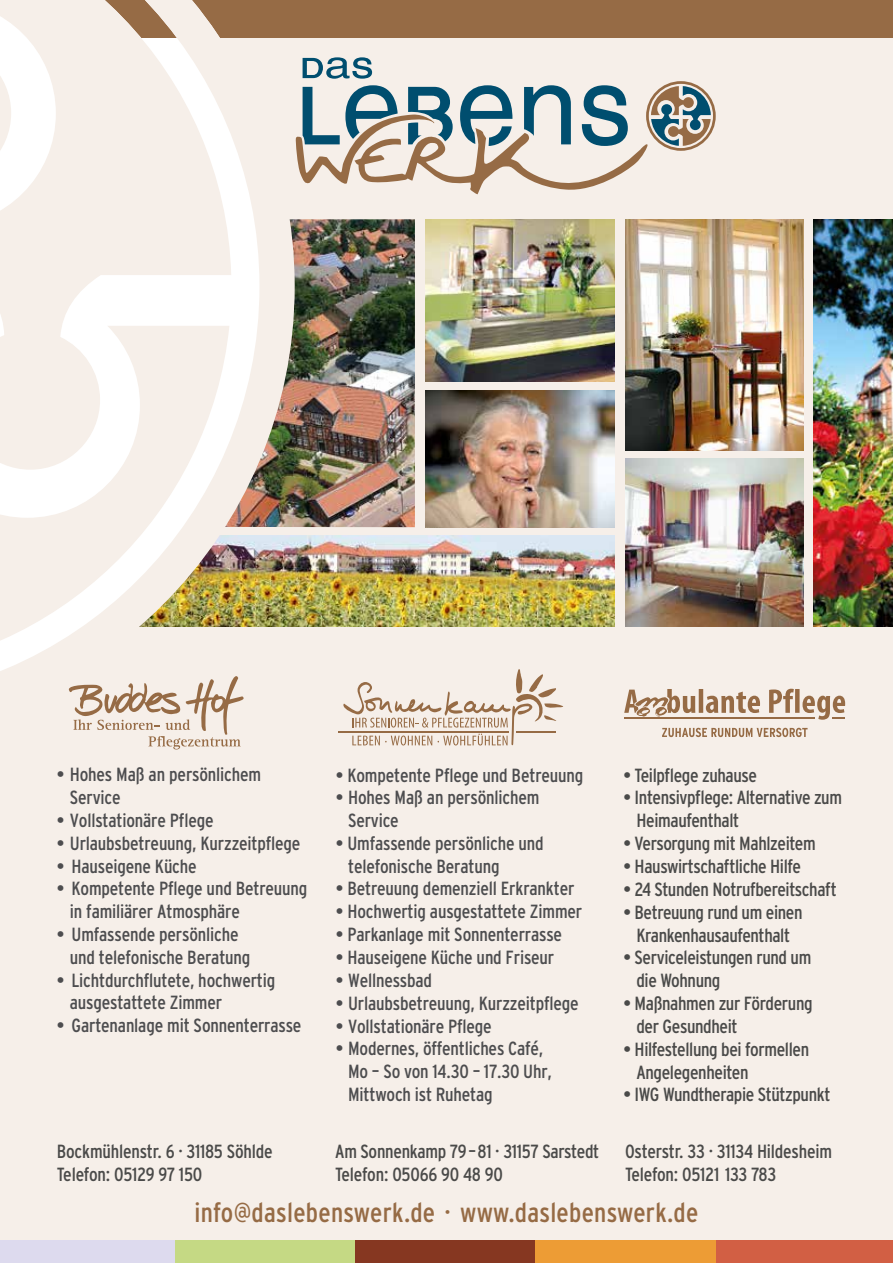
<style>
.page{position:relative;width:893px;height:1263px;background:#f6efe9}
.page>*{position:absolute;margin:0;border:0;box-sizing:border-box;transform-origin:0 0}
.t1{font:condensed 27.3px "Interstate";letter-spacing:.01em;color:#966b45}
.t2{font:condensed 19.05px/22.6px "Interstate";letter-spacing:-.01em;color:#4d4d4f}
.t3{font:condensed 19.05px/22.8px "Interstate";letter-spacing:-.02em;color:#4a4a49}
.t4{font:19.05px/22.8px "Interstate Condensed";letter-spacing:-.01em;color:#4d4d4f}
.s1{font-family:"Interstate";font-stretch:condensed}
</style>
<div class="page">
<img style="left:295px;top:219px;width:120px;height:308px">
<img style="left:425px;top:390px;width:190px;height:137px">
<img style="left:295px;top:536px;width:320px;height:90px">
<img style="left:625px;top:459px;width:178px;height:167px">
<img style="left:425px;top:219px;width:190px;height:163px">
<img style="left:813px;top:219px;width:80px;height:407px">
<img style="left:625px;top:219px;width:178px;height:231px">
<div style="left:66px;top:0;width:827px;height:37px;background:#966b45"></div>
<svg style="left:148px;top:737px;width:93px;height:12px"></svg>
<svg style="left:343px;top:669px;width:220px;height:76px"></svg>
<hr style="left:338px;top:731px;width:170px;height:1px;background:#966b45">
<hr style="left:517px;top:731px;width:39px;height:1px;background:#966b45">
<svg style="left:295px;top:57px;width:421px;height:138px"></svg>
<div style="left:174px;top:1241px;width:181px;height:22px;background:#c5d984"></div>
<div style="left:355px;top:1241px;width:181px;height:22px;background:#863721"></div>
<div style="left:0;top:1241px;width:174px;height:22px;background:#dddaee"></div>
<div style="left:536px;top:1241px;width:180px;height:22px;background:#ed9c35"></div>
<div style="left:716px;top:1241px;width:177px;height:22px;background:#d25f44"></div>
<svg style="left:624px;top:689px;width:221px;height:31px"></svg>
<svg style="left:662px;top:728px;width:146px;height:9px"></svg>
<svg style="left:0;top:0;width:295px;height:737px"></svg>
<svg style="left:0;top:0;width:11px;height:275px"></svg>
<p class="t2" style="left:70px;top:763px;width:193px;text-indent:-13px">• Hohes Maß an persönlichem<br>Service</p>
<p class="t2" style="left:57px;top:809px;width:158px">• Vollstationäre Pflege</p>
<p class="t2" style="left:57px;top:832px;width:245px">• Urlaubsbetreuung, Kurzzeitpflege</p>
<p class="t2" style="left:57px;top:854px;width:141px">• Hauseigene Küche</p>
<p class="t2" style="left:70px;top:877px;width:239px;text-indent:-13px">• Kompetente Pflege und Betreuung in familiärer Atmosphäre</p>
<p class="t2" style="left:70px;top:923px;width:182px;text-indent:-13px">• Umfassende persönliche und telefonische Beratung</p>
<p class="t2" style="left:70px;top:968px;width:207px;text-indent:-13px">• Lichtdurchflutete, hochwertig ausgestattete Zimmer</p>
<p class="t2" style="left:57px;top:1014px;width:246px">• Gartenanlage mit Sonnenterrasse</p>
<p class="t2" style="left:336px;top:763px;width:249px">• Kompetente Pflege und Betreuung</p>
<p class="t2" style="left:348px;top:786px;width:193px;text-indent:-12px">• Hohes Maß an persönlichem<br>Service</p>
<p class="t2" style="left:348px;top:832px;width:197px;text-indent:-12px">• Umfassende persönliche und telefonische Beratung</p>
<p class="t2" style="left:336px;top:877px;width:240px">• Betreuung demenziell Erkrankter</p>
<p class="t2" style="left:336px;top:900px;width:248px">• Hochwertig ausgestattete Zimmer</p>
<p class="t2" style="left:336px;top:923px;width:228px">• Parkanlage mit Sonnenterrasse</p>
<p class="t2" style="left:336px;top:946px;width:220px">• Hauseigene Küche und Friseur</p>
<p class="t2" style="left:336px;top:969px;width:98px">• Wellnessbad</p>
<p class="t2" style="left:336px;top:991px;width:244px">• Urlaubsbetreuung, Kurzzeitpflege</p>
<p class="t2" style="left:336px;top:1014px;width:157px">• Vollstationäre Pflege</p>
<p class="t4" style="left:348px;top:1037px;width:205px;text-indent:-12px"><span class="s1">•</span> Modernes, öffentliches Café,<br>Mo – So von 14.30 – 17.30 Uhr,<br>Mittwoch ist Ruhetag</p>
<p class="t3" style="left:624px;top:763px;width:135px">• Teilpflege zuhause</p>
<p class="t3" style="left:636px;top:786px;width:207px;text-indent:-13px">• Intensivpflege: Alternative zum<br>Heimaufenthalt</p>
<p class="t3" style="left:624px;top:832px;width:194px">• Versorgung mit Mahlzeitem</p>
<p class="t3" style="left:624px;top:855px;width:179px">• Hauswirtschaftliche Hilfe</p>
<p class="t3" style="left:624px;top:878px;width:215px">• 24 Stunden Notrufbereitschaft</p>
<p class="t3" style="left:624px;top:900px;width:181px;text-align:center">• Betreuung rund um einen<br>Krankenhausaufenthalt</p>
<p class="t3" style="left:636px;top:946px;width:176px;text-indent:-13px">• Serviceleistungen rund um die Wohnung</p>
<p class="t3" style="left:636px;top:992px;width:178px;text-indent:-13px">• Maßnahmen zur Förderung der Gesundheit</p>
<p class="t3" style="left:636px;top:1037px;width:174px;text-indent:-13px">• Hilfestellung bei formellen<br>Angelegenheiten</p>
<p class="t3" style="left:624px;top:1083px;width:208px">• IWG Wundtherapie Stützpunkt</p>
<p class="t3" style="left:57px;top:1140px;width:217px">Bockmühlenstr. 6 · 31185 Söhlde<br>Telefon: 05129 97 150</p>
<p class="t3" style="left:335px;top:1140px;width:266px">Am Sonnenkamp 79–81 · 31157 Sarstedt<br>Telefon: 05066 90 48 90</p>
<p class="t3" style="left:625px;top:1140px;width:209px">Osterstr. 33 · 31134 Hildesheim<br>Telefon: 05121 133 783</p>
<h1 class="t1" style="left:195px;top:1197px;width:505px">info@daslebenswerk.de · www.daslebenswerk.de</h1>
</div>
